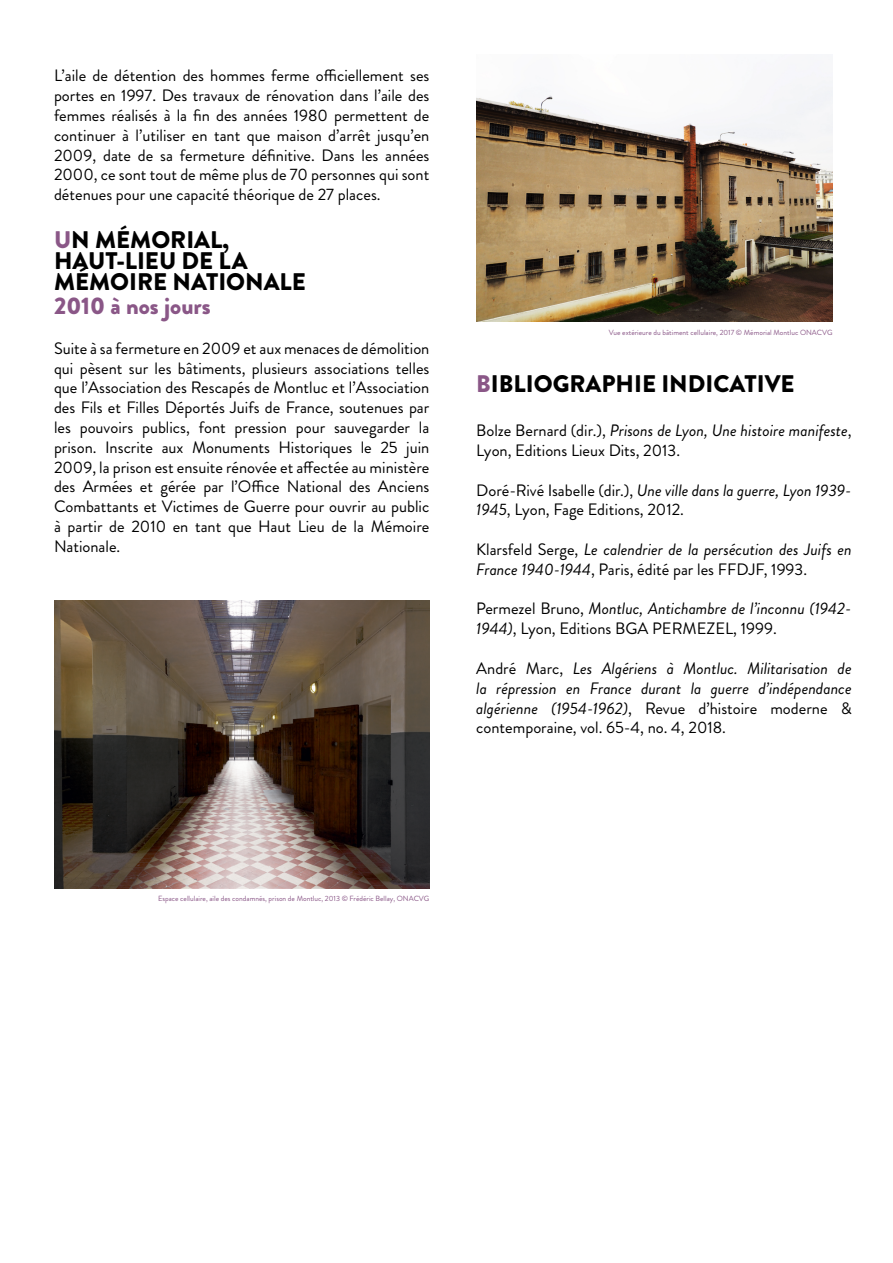
<style>
.page{position:relative;width:893px;height:1263px;background:#fff}
.page>*{position:absolute;margin:0;border:0;box-sizing:border-box;transform-origin:0 0}
.t1{font:900 24px/21px "Brandon Grotesque";color:#000}
.t2{font:900 24px "Brandon Grotesque";color:#8a5787}
.t3{font:16.5px/19.8px "Brandon Grotesque";color:#000}
.t4{font:italic 16.5px/19.8px "Brandon Grotesque";color:#000}
.t5{font:7.5px "Brandon Grotesque";color:#8a5787}
.s1{color:#8a5787}
.s2{font-style:italic}
.s3{font-style:normal}
</style>
<div class="page">
<img style="left:54px;top:601px;width:375px;height:287px">
<img style="left:476px;top:74px;width:356px;height:247px">
<p class="t3" style="left:54px;top:66px;width:377px;text-align:justify">L’aile de détention des hommes ferme officiellement ses portes en 1997. Des travaux de rénovation dans l’aile des femmes réalisés à la fin des années 1980 permettent de continuer à l’utiliser en tant que maison d’arrêt jusqu’en 2009, date de sa fermeture définitive. Dans les années 2000, ce sont tout de même plus de 70 personnes qui sont détenues pour une capacité théorique de 27 places.</p>
<h1 class="t1" style="left:54px;top:230px;width:253px"><span class="s1">U</span>N MÉMORIAL,<br>HAUT-LIEU DE LA<br>MÉMOIRE NATIONALE</h1>
<h1 class="t2" style="left:54px;top:289px;width:158px">2010 à nos jours</h1>
<p class="t3" style="left:54px;top:338px;width:377px;text-align:justify">Suite à sa fermeture en 2009 et aux menaces de démolition qui pèsent sur les bâtiments, plusieurs associations telles que l’Association des Rescapés de Montluc et l’Association des Fils et Filles Déportés Juifs de France, soutenues par les pouvoirs publics, font pression pour sauvegarder la prison. Inscrite aux Monuments Historiques le 25 juin 2009, la prison est ensuite rénovée et affectée au ministère des Armées et gérée par l’Office National des Anciens Combattants et Victimes de Guerre pour ouvrir au public à partir de 2010 en tant que Haut Lieu de la Mémoire Nationale.</p>
<p class="t5" style="left:609px;top:327px;width:225px">Vue extérieure du bâtiment cellulaire, 2017 © Mémorial Montluc ONACVG</p>
<h1 class="t1" style="left:476px;top:374px;width:320px"><span class="s1">B</span>IBLIOGRAPHIE INDICATIVE</h1>
<p class="t3" style="left:476px;top:421px;width:377px">Bolze Bernard (dir.), <span class="s2">Prisons de Lyon, Une histoire manifeste</span>,<br>Lyon, Editions Lieux Dits, 2013.</p>
<p class="t3" style="left:476px;top:480px;width:377px">Doré-Rivé Isabelle (dir.), <span class="s2">Une ville dans la guerre, Lyon 1939-<br>1945</span>, Lyon, Fage Editions, 2012.</p>
<p class="t4" style="left:476px;top:540px;width:377px"><span class="s3">Klarsfeld Serge,</span> Le calendrier de la persécution des Juifs en<br>France 1940-1944<span class="s3">, Paris, édité par les FFDJF, 1993.</span></p>
<p class="t3" style="left:476px;top:599px;width:377px">Permezel Bruno, <span class="s2">Montluc, Antichambre de l’inconnu (1942-<br>1944)</span>, Lyon, Editions BGA PERMEZEL, 1999.</p>
<p class="t4" style="left:476px;top:659px;width:377px;text-align:justify"><span class="s3">André Marc,</span> Les Algériens à Montluc. Militarisation de la répression en France durant la guerre d’indépendance algérienne (1954-1962)<span class="s3">, Revue d’histoire moderne &amp; contemporaine, vol. 65-4, no. 4, 2018.</span></p>
<p class="t5" style="left:158px;top:893px;width:273px">Espace cellulaire, aile des condamnés, prison de Montluc, 2013 © Frédéric Bellay, ONACVG</p>
</div>
